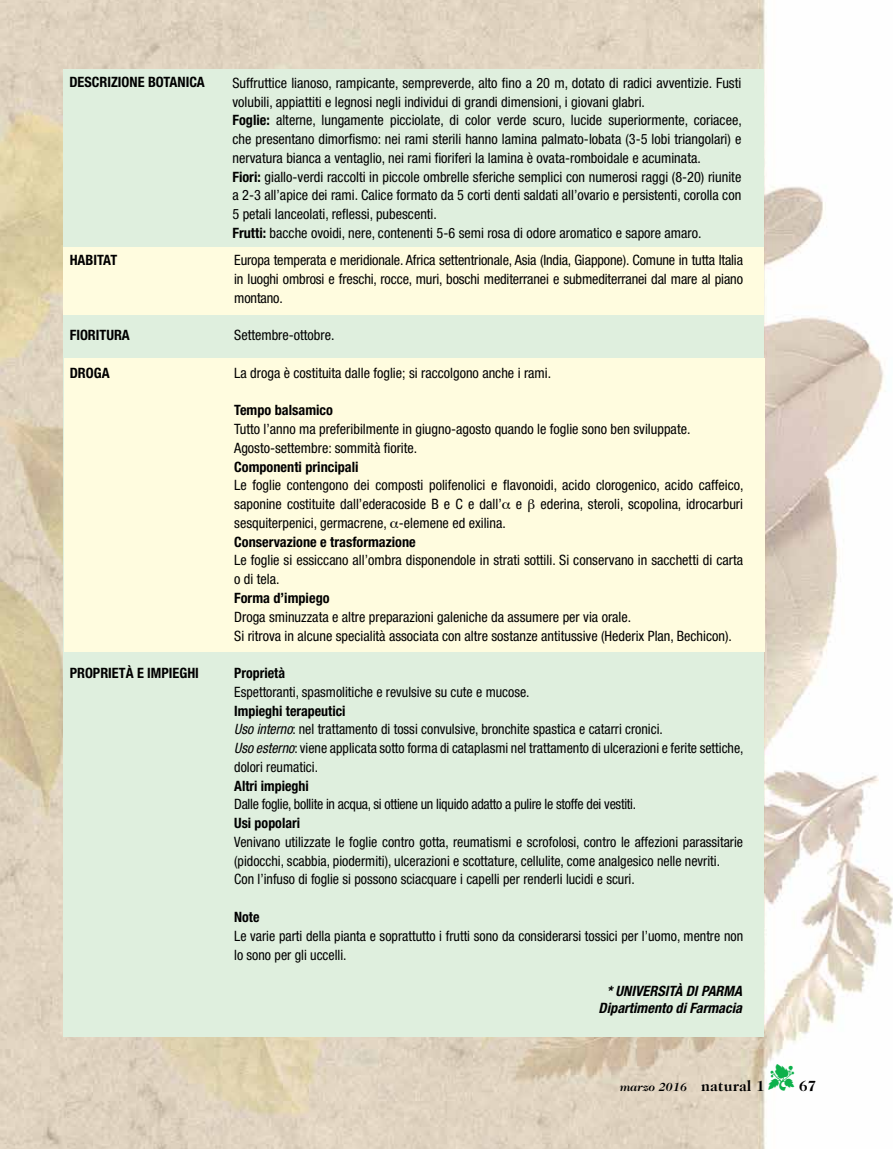
<style>
.page{position:relative;width:893px;height:1149px;background:#fff}
.page>*{position:absolute;margin:0;border:0;box-sizing:border-box;transform-origin:0 0}
.t1{font:700 15px "Caslon 224 IT Cby BT";color:#000}
.t2{font:condensed 14.25px/18.8px "Helvetica Neue";color:#000}
.t3{font:condensed 14.25px/18.8px "Helvetica Neue LT Std";color:#000}
.t4{font:700 condensed 14.25px "Helvetica Neue";color:#000}
.t5{font:condensed 14.25px "Helvetica Neue";letter-spacing:-.02em;color:#000}
.t6{font:italic 700 condensed 14.25px/17.2px "Helvetica Neue LT Std";color:#000;text-align:center}
.t7{font:700 condensed 14.25px "Helvetica Neue LT Std";color:#000}
.t8{font:italic 700 12px "Caslon 224 IT Cby BT";color:#000}
.s1{font-weight:700}
.s2{font-style:italic}
.s3{color:#0db14b}
.s4{font-style:normal;font-size:15px}
</style>
<div class="page">
<img style="left:0;top:0;width:893px;height:1148px">
<svg style="left:0;top:70px;width:1px;height:89px"></svg>
<div style="left:64px;top:69px;width:700px;height:967px;background:#dfefde"></div>
<div style="left:64px;top:248px;width:700px;height:67px;background:#fffcdf"></div>
<div style="left:65px;top:358px;width:700px;height:294px;background:#fffcdf"></div>
<p class="t7" style="left:69px;top:74px;width:137px">DESCRIZIONE BOTANICA</p>
<p class="t3" style="left:232px;top:73px;width:511px">Suffruttice lianoso, rampicante, sempreverde, alto fino a 20 m, dotato di radici avventizie. Fusti volubili, appiattiti e legnosi negli individui di grandi dimensioni, i giovani glabri.<br><span class="s1">Foglie:</span> alterne, lungamente picciolate, di color verde scuro, lucide superiormente, coriacee, che presentano dimorfismo: nei rami sterili hanno lamina palmato-lobata (3-5 lobi triangolari) e nervatura bianca a ventaglio, nei rami fioriferi la lamina è ovata-romboidale e acuminata.<br><span class="s1">Fiori:</span> giallo-verdi raccolti in piccole ombrelle sferiche semplici con numerosi raggi (8-20) riunite a 2-3 all’apice dei rami. Calice formato da 5 corti denti saldati all’ovario e persistenti, corolla con 5 petali lanceolati, reflessi, pubescenti.<br><span class="s1">Frutti:</span> bacche ovoidi, nere, contenenti 5-6 semi rosa di odore aromatico e sapore amaro.</p>
<p class="t3" style="left:234px;top:250px;width:510px;text-align:justify">Europa temperata e meridionale. Africa settentrionale, Asia (India, Giappone). Comune in tutta Italia in luoghi ombrosi e freschi, rocce, muri, boschi mediterranei e submediterranei dal mare al piano montano.</p>
<p class="t2" style="left:234px;top:325px;width:102px">Settembre-ottobre.</p>
<p class="t2" style="left:234px;top:363px;width:318px">La droga è costituita dalle foglie; si raccolgono anche i rami.</p>
<p class="t4" style="left:234px;top:401px;width:100px">Tempo balsamico</p>
<p class="t2" style="left:234px;top:419px;width:458px">Tutto l’anno ma preferibilmente in giugno-agosto quando le foglie sono ben sviluppate.<br>Agosto-settembre: sommità fiorite.</p>
<p class="t4" style="left:234px;top:458px;width:126px">Componenti principali</p>
<p class="t2" style="left:234px;top:475px;width:511px">Le foglie contengono dei composti polifenolici e flavonoidi, acido clorogenico, acido caffeico, saponine costituite dall’ederacoside B e C e dall’ e</p>
<p class="t7" style="left:70px;top:251px;width:49px">HABITAT</p>
<p class="t7" style="left:70px;top:326px;width:62px">FIORITURA</p>
<p class="t7" style="left:70px;top:364px;width:41px">DROGA</p>
<p class="t2" style="left:540px;top:494px;width:204px">ederina, steroli, scopolina, idrocarburi</p>
<p class="t4" style="left:70px;top:664px;width:131px">PROPRIETÀ E IMPIEGHI</p>
<p class="t2" style="left:234px;top:513px;width:273px">sesquiterpenici, germacrene, -elemene ed exilina.</p>
<p class="t4" style="left:234px;top:533px;width:183px">Conservazione e trasformazione</p>
<p class="t2" style="left:234px;top:551px;width:510px">Le foglie si essiccano all’ombra disponendole in strati sottili. Si conservano in sacchetti di carta o di tela.</p>
<p class="t4" style="left:234px;top:589px;width:97px">Forma d’impiego</p>
<p class="t2" style="left:234px;top:607px;width:499px">Droga sminuzzata e altre preparazioni galeniche da assumere per via orale.<br>Si ritrova in alcune specialità associata con altre sostanze antitussive (Hederix Plan, Bechicon).</p>
<p class="t4" style="left:234px;top:664px;width:52px">Proprietà</p>
<p class="t2" style="left:234px;top:682px;width:297px">Espettoranti, spasmolitiche e revulsive su cute e mucose.</p>
<p class="t2" style="left:234px;top:700px;width:511px"><span class="s1">Impieghi terapeutici<br></span><span class="s2">Uso interno</span>: nel trattamento di tossi convulsive, bronchite spastica e catarri cronici.<br><span class="s2">Uso esterno</span>: viene applicata sotto forma di cataplasmi nel trattamento di ulcerazioni e ferite settiche, dolori reumatici.</p>
<p class="t4" style="left:234px;top:776px;width:76px">Altri impieghi</p>
<p class="t5" style="left:234px;top:795px;width:403px">Dalle foglie, bollite in acqua, si ottiene un liquido adatto a pulire le stoffe dei vestiti.</p>
<p class="t4" style="left:234px;top:814px;width:67px">Usi popolari</p>
<p class="t2" style="left:234px;top:832px;width:510px">Venivano utilizzate le foglie contro gotta, reumatismi e scrofolosi, contro le affezioni parassitarie (pidocchi, scabbia, piodermiti), ulcerazioni e scottature, cellulite, come analgesico nelle nevriti.<br>Con l’infuso di foglie si possono sciacquare i capelli per renderli lucidi e scuri.</p>
<p class="t4" style="left:234px;top:908px;width:27px">Note</p>
<p class="t2" style="left:234px;top:925px;width:510px">Le varie parti della pianta e soprattutto i frutti sono da considerarsi tossici per l’uomo, mentre non lo sono per gli uccelli.</p>
<p class="t6" style="left:599px;top:981px;width:145px">* Università di Parma<br>Dipartimento di Farmacia</p>
<p class="t1" style="left:768px;top:1076px;width:49px"><span class="s3">▼</span> 67</p>
<p class="t8" style="left:620px;top:1079px;width:146px">marzo 2016 <span class="s4">natural 1</span></p>
</div>
